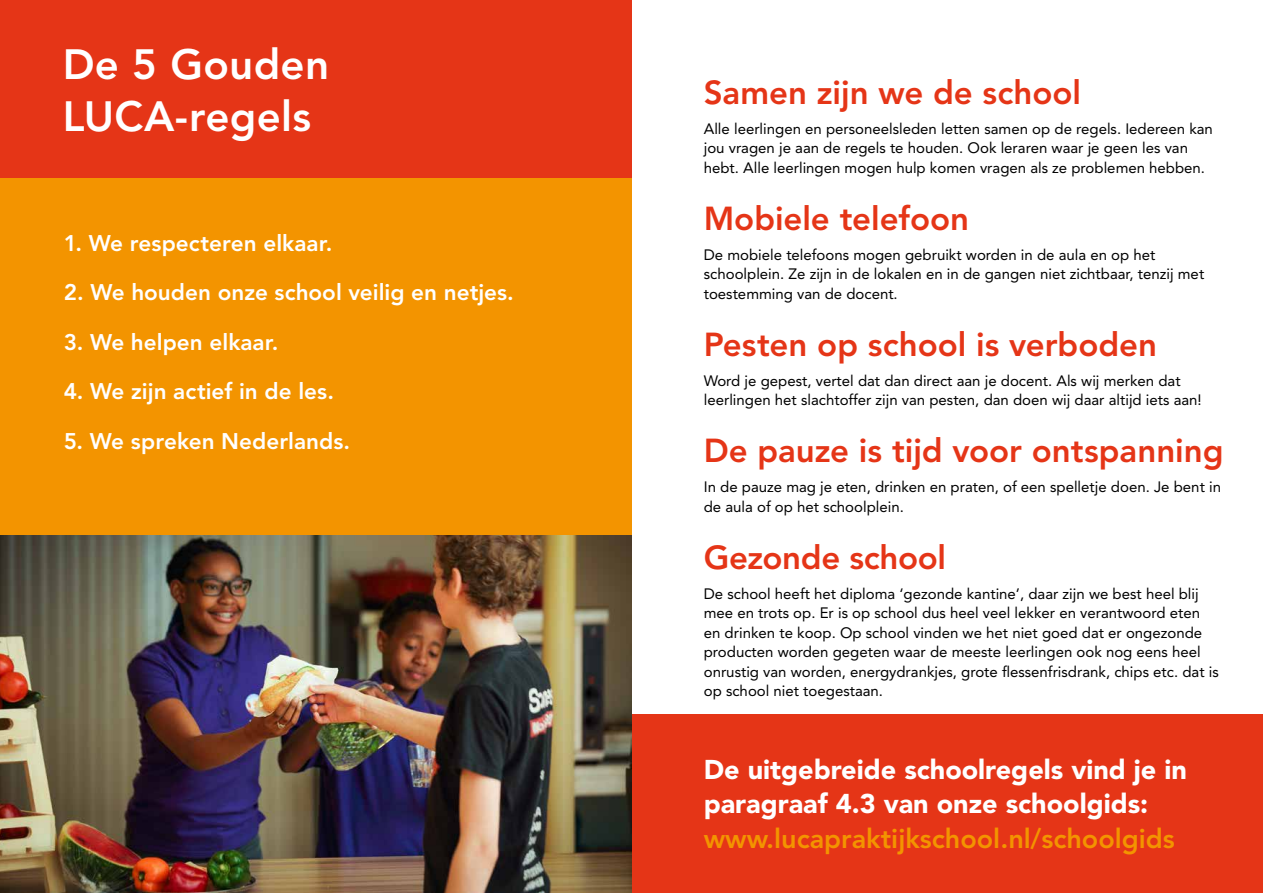
<style>
.page{position:relative;width:1263px;height:893px;background:#fff}
.page>*{position:absolute;margin:0;border:0;box-sizing:border-box;transform-origin:0 0}
.t1{font:800 42px/52.5px "Avenir LT Std";letter-spacing:.01em;color:#fff}
.t2{font:800 33px "Avenir LT Std";color:#e53517}
.t3{font:900 27px/34.5px "Avenir LT Std";color:#fff}
.t4{font:800 27px "Avenir LT Std";color:#f39400}
.t5{font:800 22.5px "Avenir LT Std";color:#fff}
.t6{font:15px/19.5px "Avenir LT Std";color:#000}
</style>
<div class="page">
<div style="left:631px;top:714px;width:632px;height:179px;background:#e53517"></div>
<div style="left:0;top:0;width:631px;height:179px;background:#e53517"></div>
<div style="left:0;top:179px;width:631px;height:357px;background:#f39400"></div>
<img style="left:0;top:536px;width:631px;height:357px">
<h1 class="t1" style="left:63px;top:38px;width:268px">De 5 Gouden<br>LUCA-regels</h1>
<h3 class="t5" style="left:64px;top:230px;width:270px">1. We respecteren elkaar.</h3>
<h3 class="t5" style="left:64px;top:279px;width:452px">2. We houden onze school veilig en netjes.</h3>
<h3 class="t5" style="left:64px;top:329px;width:216px">3. We helpen elkaar.</h3>
<h3 class="t5" style="left:64px;top:378px;width:272px">4. We zijn actief in de les.</h3>
<h3 class="t5" style="left:64px;top:428px;width:288px">5. We spreken Nederlands.</h3>
<h2 class="t2" style="left:704px;top:73px;width:379px">Samen zijn we de school</h2>
<p class="t6" style="left:704px;top:119px;width:511px">Alle leerlingen en personeelsleden letten samen op de regels. Iedereen kan jou vragen je aan de regels te houden. Ook leraren waar je geen les van hebt. Alle leerlingen mogen hulp komen vragen als ze problemen hebben.</p>
<h2 class="t2" style="left:704px;top:199px;width:267px">Mobiele telefoon</h2>
<p class="t6" style="left:704px;top:245px;width:502px">De mobiele telefoons mogen gebruikt worden in de aula en op het schoolplein. Ze zijn in de lokalen en in de gangen niet zichtbaar, tenzij met toestemming van de docent.</p>
<h2 class="t2" style="left:704px;top:325px;width:455px">Pesten op school is verboden</h2>
<p class="t6" style="left:704px;top:371px;width:499px">Word je gepest, vertel dat dan direct aan je docent. Als wij merken dat leerlingen het slachtoffer zijn van pesten, dan doen wij daar altijd iets aan!</p>
<h2 class="t2" style="left:704px;top:431px;width:521px">De pauze is tijd voor ontspanning</h2>
<p class="t6" style="left:704px;top:477px;width:519px">In de pauze mag je eten, drinken en praten, of een spelletje doen. Je bent in de aula of op het schoolplein.</p>
<h2 class="t2" style="left:704px;top:538px;width:244px">Gezonde school</h2>
<p class="t6" style="left:704px;top:584px;width:516px">De school heeft het diploma ‘gezonde kantine’, daar zijn we best heel blij mee en trots op. Er is op school dus heel veel lekker en verantwoord eten en drinken te koop. Op school vinden we het niet goed dat er ongezonde producten worden gegeten waar de meeste leerlingen ook nog eens heel onrustig van worden, energydrankjes, grote flessenfrisdrank, chips etc. dat is op school niet toegestaan.</p>
<h3 class="t3" style="left:704px;top:752px;width:485px">De uitgebreide schoolregels vind je in paragraaf 4.3 van onze schoolgids:</h3>
<h3 class="t4" style="left:704px;top:822px;width:473px">www.lucapraktijkschool.nl/schoolgids</h3>
</div>
